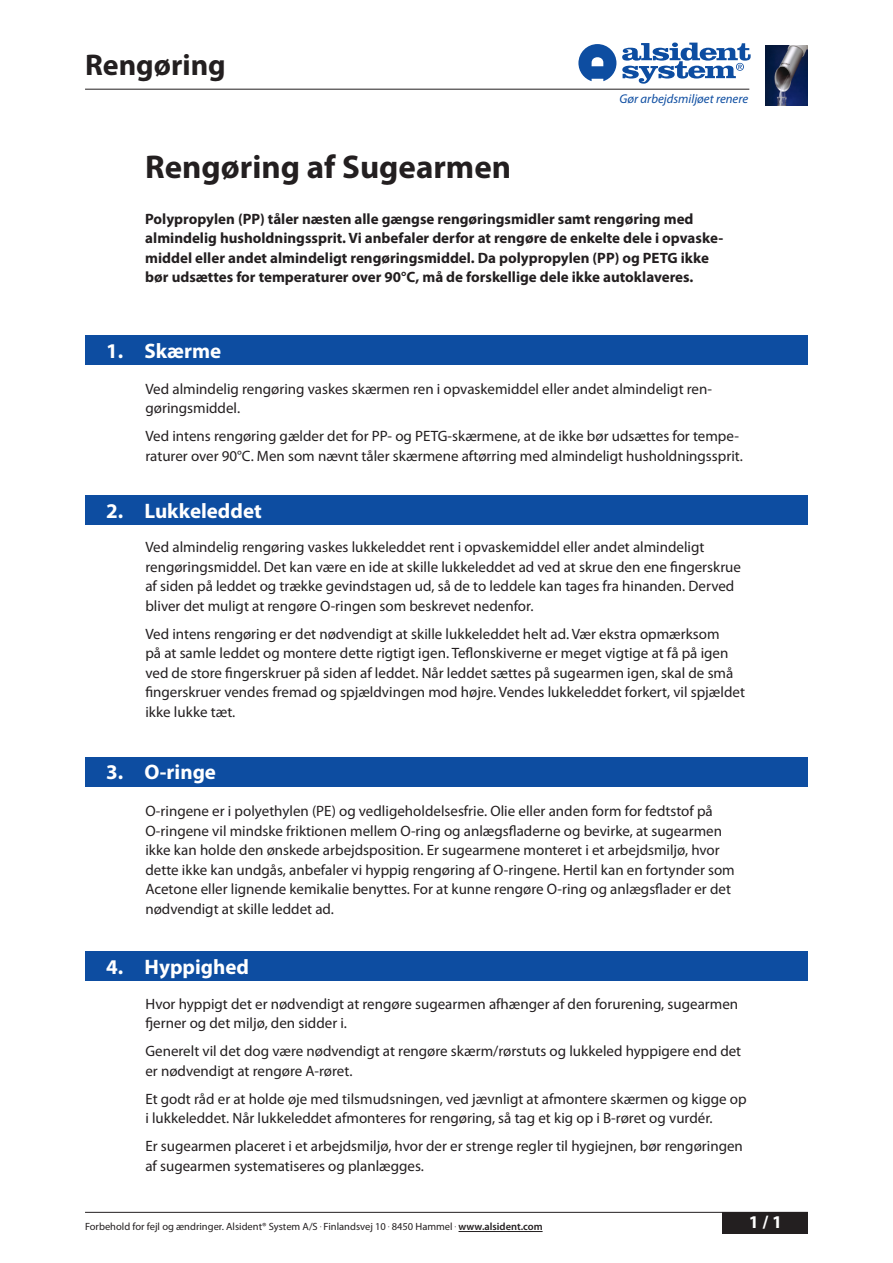
<style>
.page{position:relative;width:893px;height:1263px;background:#fff}
.page>*{position:absolute;margin:0;border:0;box-sizing:border-box;transform-origin:0 0}
.Brødtekst{font:700 33px "Myriad Pro";color:#231f20}
.Overskrift{font:700 30px "Myriad Pro";color:#231f20}
.Bjælketekst{font:700 21px "Myriad Pro";color:#fff}
.t1{font:700 18px "Myriad Pro";color:#fff}
.Brødtekst-2{font:15px/19.5px "Myriad Pro";color:#231f20}
.mr2{font:700 15px/19.5px "Myriad Pro";color:#231f20}
.t2{font:italic 12.75px "Myriad Pro";color:#0d4da1}
.t3{font:10.5px "Myriad Pro";color:#231f20}
.s1{font-weight:600}
</style>
<div class="page">
<svg style="left:578px;top:44px;width:38px;height:37px"></svg>
<svg style="left:622px;top:43px;width:129px;height:41px"></svg>
<hr style="left:85px;top:89px;width:664px;height:1px;background:#231f20">
<img style="left:766px;top:45px;width:42px;height:60px">
<hr style="left:85px;top:1212px;width:723px;height:1px;background:#231f20">
<div style="left:723px;top:1212px;width:85px;height:21px;background:#231f20"></div>
<hr style="left:458px;top:1231px;width:85px;height:1px;background:#231f20">
<div style="left:85px;top:336px;width:723px;height:29px;background:#0d4da1"></div>
<div style="left:85px;top:495px;width:723px;height:30px;background:#0d4da1"></div>
<div style="left:85px;top:757px;width:723px;height:30px;background:#0d4da1"></div>
<div style="left:85px;top:951px;width:723px;height:30px;background:#0d4da1"></div>
<p class="Overskrift" style="left:85px;top:45px;width:142px">Rengøring</p>
<p class="Brødtekst" style="left:145px;top:145px;width:367px">Rengøring af Sugearmen</p>
<p class="t2" style="left:620px;top:91px;width:130px">Gør arbejdsmiljøet renere</p>
<p class="mr2" style="left:145px;top:209px;width:579px">Polypropylen (PP) tåler næsten alle gængse rengøringsmidler samt rengøring med almindelig husholdningssprit. Vi anbefaler derfor at rengøre de enkelte dele i opvaske&shy;middel eller andet almindeligt rengøringsmiddel. Da polypropylen (PP) og PETG ikke bør udsættes for temperaturer over 90°C, må de forskellige dele ikke autoklaveres.</p>
<p class="Bjælketekst" style="left:106px;top:337px;width:116px">1. Skærme</p>
<p class="Brødtekst-2" style="left:145px;top:379px;width:568px">Ved almindelig rengøring vaskes skærmen ren i opvaskemiddel eller andet almindeligt ren&shy;gøringsmiddel.</p>
<p class="Brødtekst-2" style="left:145px;top:426px;width:599px">Ved intens rengøring gælder det for PP- og PETG-skærmene, at de ikke bør udsættes for tempe&shy;raturer over 90°C. Men som nævnt tåler skærmene aftørring med almindeligt husholdningssprit.</p>
<p class="Bjælketekst" style="left:106px;top:497px;width:157px">2. Lukkeleddet</p>
<p class="Brødtekst-2" style="left:145px;top:537px;width:597px">Ved almindelig rengøring vaskes lukkeleddet rent i opvaskemiddel eller andet almindeligt rengøringsmiddel. Det kan være en ide at skille lukkeleddet ad ved at skrue den ene fingerskrue af siden på leddet og trække gevindstagen ud, så de to leddele kan tages fra hinanden. Derved bliver det muligt at rengøre O-ringen som beskrevet nedenfor.</p>
<p class="Brødtekst-2" style="left:145px;top:624px;width:601px">Ved intens rengøring er det nødvendigt at skille lukkeleddet helt ad. Vær ekstra opmærksom<br>på at samle leddet og montere dette rigtigt igen. Teflonskiverne er meget vigtige at få på igen ved de store fingerskruer på siden af leddet. Når leddet sættes på sugearmen igen, skal de små fingerskruer vendes fremad og spjældvingen mod højre. Vendes lukkeleddet forkert, vil spjældet ikke lukke tæt.</p>
<p class="Bjælketekst" style="left:106px;top:759px;width:111px">3. O-ringe</p>
<p class="Brødtekst-2" style="left:145px;top:801px;width:591px">O-ringene er i polyethylen (PE) og vedligeholdelsesfrie. Olie eller anden form for fedtstof på O-ringene vil mindske friktionen mellem O-ring og anlægsfladerne og bevirke, at sugearmen ikke kan holde den ønskede arbejdsposition. Er sugearmene monteret i et arbejdsmiljø, hvor dette ikke kan undgås, anbefaler vi hyppig rengøring af O-ringene. Hertil kan en fortynder som Acetone eller lignende kemikalie benyttes. For at kunne rengøre O-ring og anlægsflader er det nødvendigt at skille leddet ad.</p>
<p class="Bjælketekst" style="left:106px;top:953px;width:144px">4. Hyppighed</p>
<p class="Brødtekst-2" style="left:145px;top:993px;width:594px">Hvor hyppigt det er nødvendigt at rengøre sugearmen afhænger af den forurening, sugearmen fjerner og det miljø, den sidder i.</p>
<p class="Brødtekst-2" style="left:145px;top:1041px;width:597px">Generelt vil det dog være nødvendigt at rengøre skærm/rørstuts og lukkeled hyppigere end det er nødvendigt at rengøre A-røret.</p>
<p class="Brødtekst-2" style="left:145px;top:1088px;width:603px">Et godt råd er at holde øje med tilsmudsningen, ved jævnligt at afmontere skærmen og kigge op i lukkeleddet. Når lukkeleddet afmonteres for rengøring, så tag et kig op i B-røret og vurdér.</p>
<p class="Brødtekst-2" style="left:145px;top:1136px;width:599px">Er sugearmen placeret i et arbejdsmiljø, hvor der er strenge regler til hygiejnen, bør rengøringen af sugearmen systematiseres og planlægges.</p>
<p class="t3" style="left:85px;top:1220px;width:459px">Forbehold for fejl og ændringer. Alsident® System A/S . Finlandsvej 10 . 8450 Hammel . <span class="s1">www.alsident.com</span></p>
<p class="t1" style="left:749px;top:1210px;width:35px">1 / 1</p>
</div>
